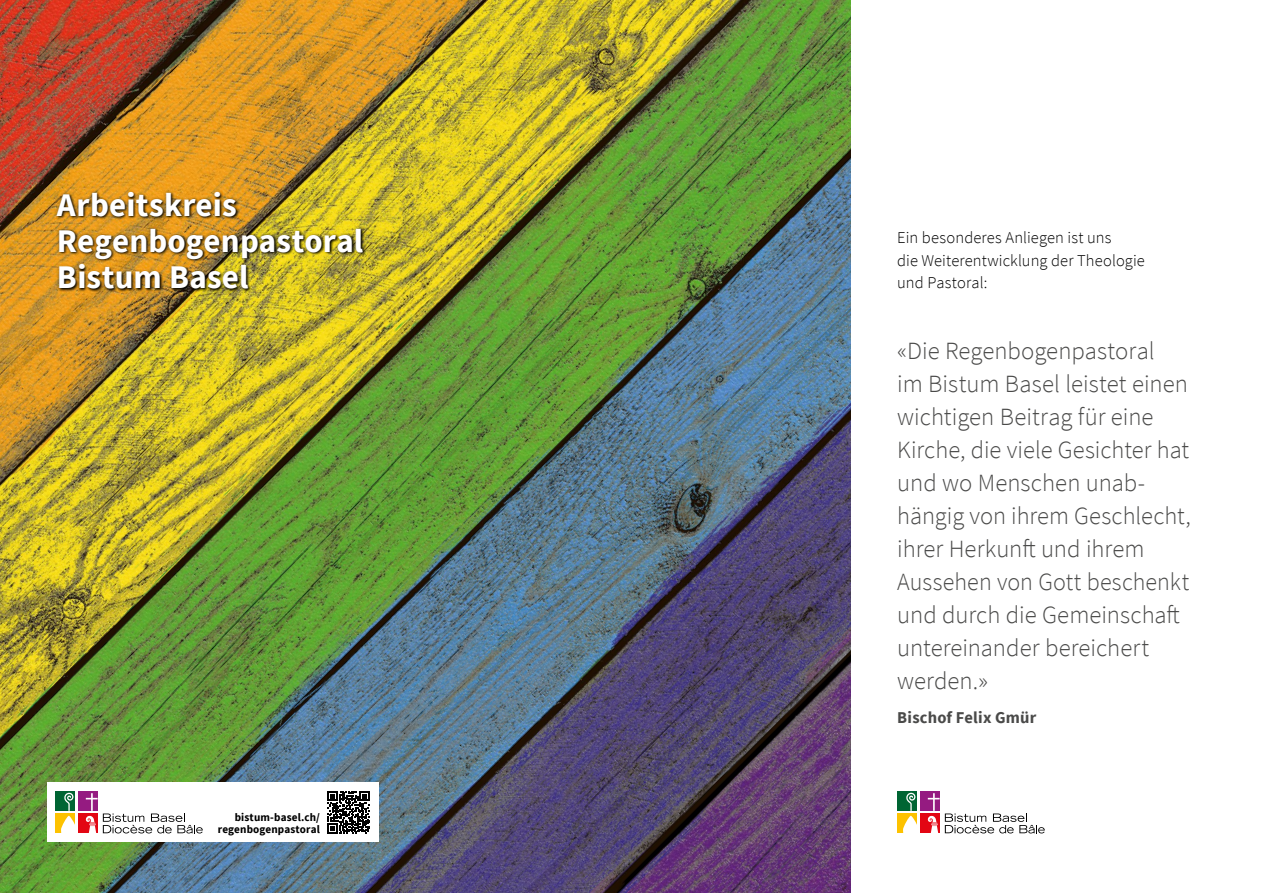
<style>
.page{position:relative;width:1263px;height:893px;background:#fff}
.page>*{position:absolute;margin:0;border:0;box-sizing:border-box;transform-origin:0 0}
.t1{font:700 33px "Source Sans Pro";letter-spacing:.005em;color:#fff}
.t2{font:300 24.75px/33px "Source Sans Pro";color:#4a4a49}
.t3{font:300 16.5px/22.5px "Source Sans Pro";letter-spacing:.005em;color:#000}
.t4{font:700 16.5px "Source Sans Pro";letter-spacing:.01em;color:#4a4a49}
.t5{font:700 11.25px/12.8px "Source Sans Pro";letter-spacing:.01em;color:#000;text-align:right}
</style>
<div class="page">
<img style="left:0;top:0;width:850px;height:893px">
<div style="left:47px;top:782px;width:331px;height:60px;background:#fff"></div>
<div style="left:78px;top:813px;width:20px;height:20px;background:#e30613"></div>
<div style="left:78px;top:791px;width:20px;height:20px;background:#951b81"></div>
<div style="left:55px;top:791px;width:20px;height:20px;background:#006533"></div>
<div style="left:55px;top:813px;width:20px;height:20px;background:#fdc200"></div>
<svg style="left:86px;top:793px;width:117px;height:40px"></svg>
<svg style="left:61px;top:793px;width:14px;height:40px"></svg>
<svg style="left:327px;top:791px;width:43px;height:42px"></svg>
<div style="left:920px;top:813px;width:20px;height:20px;background:#e30613"></div>
<div style="left:920px;top:791px;width:20px;height:20px;background:#951b81"></div>
<div style="left:897px;top:791px;width:20px;height:20px;background:#006533"></div>
<div style="left:897px;top:813px;width:20px;height:20px;background:#fdc200"></div>
<svg style="left:928px;top:793px;width:117px;height:40px"></svg>
<svg style="left:903px;top:793px;width:14px;height:40px"></svg>
<div style="left:54px;top:189px;width:312px;height:103px;background:#000;opacity:.33"></div>
<p class="t1" style="left:57px;top:183px;width:181px">Arbeitskreis</p>
<p class="t1" style="left:57px;top:218px;width:308px">Regenbogenpastoral</p>
<p class="t1" style="left:57px;top:255px;width:193px">Bistum Basel</p>
<p class="t5" style="left:218px;top:810px;width:104px">bistum-basel.ch/ regenbogenpastoral</p>
<p class="t3" style="left:897px;top:226px;width:249px">Ein besonderes Anliegen ist uns<br>die Weiterentwicklung der Theologie und Pastoral:</p>
<p class="t2" style="left:897px;top:334px;width:295px">«Die Regenbogenpastoral<br>im Bistum Basel leistet einen wichtigen Beitrag für eine<br>Kirche, die viele Gesichter hat und wo Menschen unab&shy;hängig von ihrem Geschlecht, ihrer Herkunft und ihrem<br>Aussehen von Gott beschenkt und durch die Gemeinschaft untereinander bereichert werden.»</p>
<p class="t4" style="left:897px;top:706px;width:141px">Bischof Felix Gmür</p>
</div>
